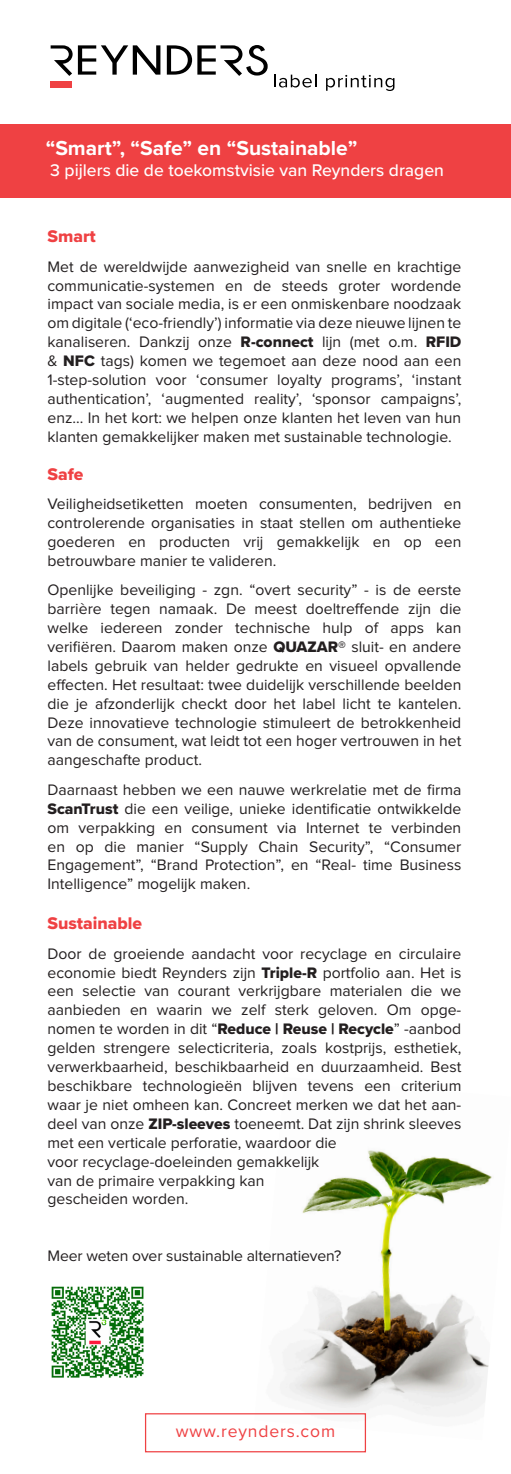
<style>
.page{position:relative;width:511px;height:1474px;background:#fff}
.page>*{position:absolute;margin:0;border:0;box-sizing:border-box;transform-origin:0 0}
.t1{font:700 21px "Proxima Nova";color:#fff}
.t2{font:500 17.5px "Proxima Nova";color:#fff}
.t3{font:17.5px "Proxima Nova Extrabld";color:#ef4143}
.t4{font:17.5px "Proxima Nova";letter-spacing:.05em;color:#ef4143}
.t5{font:15.75px/18.9px "Proxima Nova";color:#231f20;text-align:justify}
.s1{font-family:"Proxima Nova Extrabld"}
</style>
<div class="page">
<img style="left:280px;top:1150px;width:212px;height:271px">
<div style="left:0;top:124px;width:511px;height:73px;background:#ef4143"></div>
<div style="left:51px;top:81px;width:21px;height:6px;background:#ef4143"></div>
<svg style="left:51px;top:45px;width:109px;height:31px"></svg>
<svg style="left:167px;top:45px;width:101px;height:31px"></svg>
<svg style="left:274px;top:75px;width:42px;height:12px"></svg>
<svg style="left:326px;top:75px;width:68px;height:16px"></svg>
<div style="left:145px;top:1413px;width:221px;height:39px;border:1px solid #ef4143"></div>
<img style="left:51px;top:1286px;width:93px;height:92px">
<p class="t1" style="left:46px;top:138px;width:313px">“Smart”, “Safe” en “Sustainable”</p>
<p class="t2" style="left:50px;top:157px;width:395px">3 pijlers die de toekomstvisie van Reynders dragen</p>
<p class="t3" style="left:47px;top:223px;width:50px">Smart</p>
<p class="t5" style="left:47px;top:257px;width:415px">Met de wereldwijde aanwezigheid van snelle en krachtige communicatie-systemen en de steeds groter wordende impact van sociale media, is er een onmiskenbare noodzaak om digitale (‘eco-friendly’) informatie via deze nieuwe lijnen te kanaliseren. Dankzij onze <span class="s1">R-connect</span> lijn (met o.m. <span class="s1">RFID </span>&amp; <span class="s1">NFC</span> tags) komen we tegemoet aan deze nood aan een 1-step-solution voor ‘consumer loyalty programs’, ‘instant authentication’, ‘augmented reality’, ‘sponsor campaigns’, enz... In het kort: we helpen onze klanten het leven van hun klanten gemakkelijker maken met sustainable technologie.</p>
<p class="t3" style="left:47px;top:461px;width:37px">Safe</p>
<p class="t5" style="left:47px;top:495px;width:415px">Veiligheidsetiketten moeten consumenten, bedrijven en controlerende organisaties in staat stellen om authentieke goederen en producten vrij gemakkelijk en op een betrouwbare manier te valideren.</p>
<p class="t5" style="left:47px;top:581px;width:415px">Openlijke beveiliging - zgn. “overt security” - is de eerste barrière tegen namaak. De meest doeltreffende zijn die welke iedereen zonder technische hulp of apps kan verifiëren. Daarom maken onze <span class="s1">QUAZAR®</span> sluit- en andere labels gebruik van helder gedrukte en visueel opvallende effecten. Het resultaat: twee duidelijk verschillende beelden die je afzonderlijk checkt door het label licht te kantelen.<br>Deze innovatieve technologie stimuleert de betrokkenheid van de consument, wat leidt tot een hoger vertrouwen in het aangeschafte product.</p>
<p class="t5" style="left:47px;top:780px;width:415px">Daarnaast hebben we een nauwe werkrelatie met de firma <span class="s1">ScanTrust</span> die een veilige, unieke identificatie ontwikkelde om verpakking en consument via Internet te verbinden en op die manier “Supply Chain Security”, “Consumer Engagement”, “Brand Protection”, en “Real- time Business Intelligence” mogelijk maken.</p>
<p class="t3" style="left:47px;top:910px;width:96px">Sustainable</p>
<p class="t5" style="left:47px;top:944px;width:415px">Door de groeiende aandacht voor recyclage en circulaire economie biedt Reynders zijn <span class="s1">Triple-R</span> portfolio aan. Het is een selectie van courant verkrijgbare materialen die we aanbieden en waarin we zelf sterk geloven. Om opge&shy;nomen te worden in dit “<span class="s1">Reduce | Reuse | Recycle</span>” -aanbod gelden strengere selecticriteria, zoals kostprijs, esthetiek, verwerkbaarheid, beschikbaarheid en duurzaamheid. Best beschikbare technologieën blijven tevens een criterium waar je niet omheen kan. Concreet merken we dat het aan&shy;deel van onze <span class="s1">ZIP-sleeves</span> toeneemt. Dat zijn shrink sleeves met een verticale perforatie, waardoor die</p>
<p class="t5" style="left:47px;top:1152px;width:273px">voor recyclage-doeleinden gemakkelijk</p>
<p class="t5" style="left:47px;top:1171px;width:219px">van de primaire verpakking kan</p>
<p class="t5" style="left:47px;top:1190px;width:142px">gescheiden worden.</p>
<p class="t5" style="left:47px;top:1247px;width:295px">Meer weten over sustainable alternatieven?</p>
<p class="t4" style="left:176px;top:1423px;width:161px">www.reynders.com</p>
</div>
